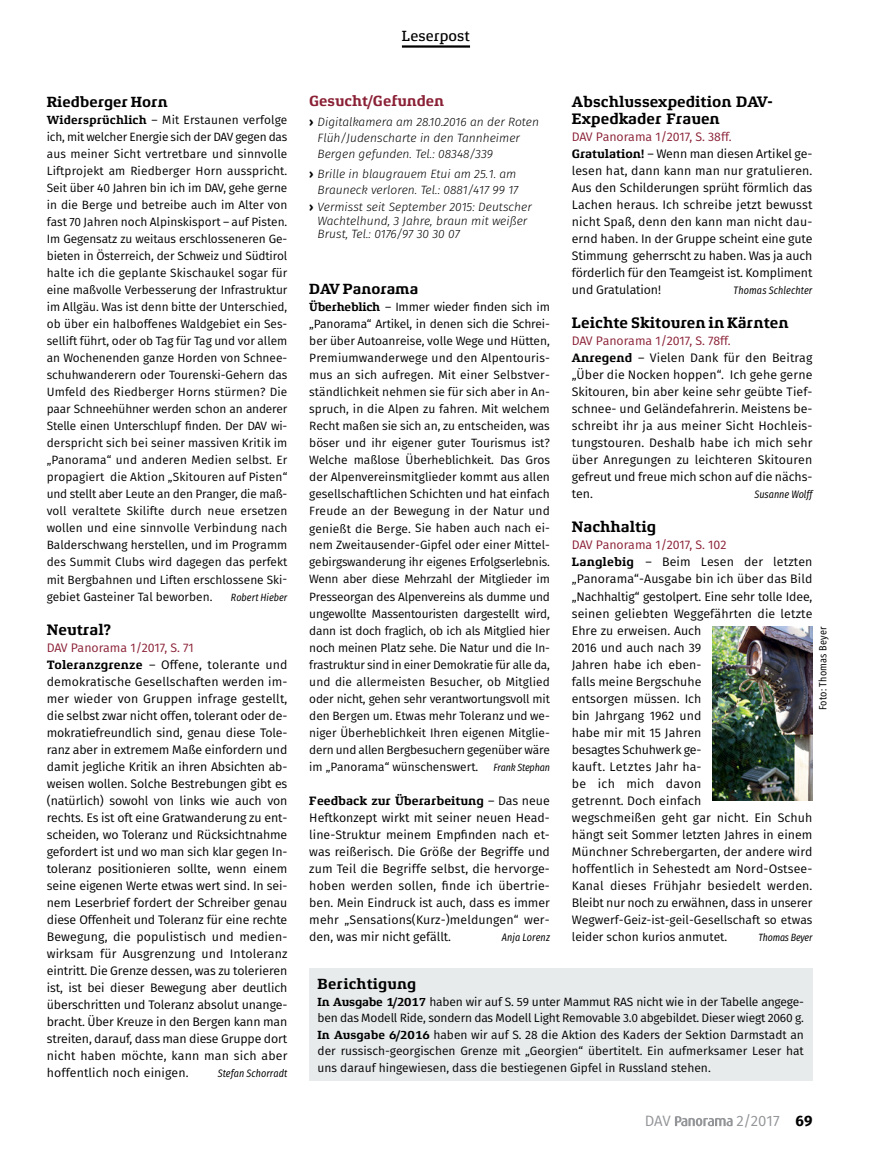
<style>
.page{position:relative;width:872px;height:1149px;background:#fff}
.page>*{position:absolute;margin:0;border:0;box-sizing:border-box;transform-origin:0 0}
.t1{font:700 15.45px/17px "Xenois Slab Pro";color:#000}
.t2{font:700 15px "Xenois Slab Pro";color:#000}
.t3{font:700 15px "Xenois Slab Pro";color:#8a2035}
.t4{font:15px "Fira Sans";color:#939598}
.t5{font:500 15px "Xenois Slab Pro";letter-spacing:-.005em;color:#000}
.t6{font:12.3px/17px "Fira Sans";letter-spacing:-.005em;color:#000}
.t7{font:700 12.3px "Xenois Slab Pro";color:#000}
.t8{font:12px/17px "Fira Sans";color:#000;text-align:justify}
.t9{font:italic 300 12px/15.8px "Fira Sans";color:#000}
.t10{font:italic 10.8px "Fira Sans Condensed";letter-spacing:.005em;color:#000}
.t11{font:italic 10.5px "Fira Sans Condensed";letter-spacing:-.015em;color:#000}
.t12{font:10.5px "Fira Sans Condensed";letter-spacing:.02em;color:#000}
.t13{font:italic 10.5px "Fira Sans Condensed";letter-spacing:.005em;color:#000}
.s1{font-family:"Xenois Slab Pro";font-weight:700}
.s2{color:#8a2035}
.s3{font-weight:700;font-style:normal}
.s4{font-family:"Fira Sans";font-weight:400}
.s5{font-size:12.3px}
.s6{font-size:12.15px}
.s7{font-weight:700;color:#000}
</style>
<div class="page">
<hr style="left:402px;top:45px;width:68px;height:3px;background:#000">
<div style="left:309px;top:968px;width:503px;height:112px;background:#e8ebec"></div>
<svg style="left:675px;top:1116px;width:57px;height:9px"></svg>
<img style="left:712px;top:626px;width:100px;height:173px">
<p class="t2" style="left:47px;top:93px;width:122px">Riedberger Horn</p>
<p class="t8" style="left:47px;top:111px;width:242px"><span class="s1">Widersprüchlich</span> – Mit Erstaunen verfolge ich, mit welcher Energie sich der DAV gegen das aus meiner Sicht vertretbare und sinnvolle Liftprojekt am Riedberger Horn ausspricht.<br>Seit über 40 Jahren bin ich im DAV, gehe gerne in die Berge und betreibe auch im Alter von fast 70 Jahren noch Alpinskisport – auf Pisten.<br>Im Gegensatz zu weitaus erschlosseneren Ge&shy;bieten in Österreich, der Schweiz und Südtirol halte ich die geplante Skischaukel sogar für eine maßvolle Verbesserung der Infrastruktur im Allgäu. Was ist denn bitte der Unterschied, ob über ein halboffenes Waldgebiet ein Ses&shy;sellift führt, oder ob Tag für Tag und vor allem an Wochenenden ganze Horden von Schnee&shy;schuhwanderern oder Tourenski-Gehern das Umfeld des Riedberger Horns stürmen? Die paar Schneehühner werden schon an anderer Stelle einen Unterschlupf finden. Der DAV wi&shy;derspricht sich bei seiner massiven Kritik im „Panorama“ und anderen Medien selbst. Er propagiert die Aktion „Skitouren auf Pisten“ und stellt aber Leute an den Pranger, die maß&shy;voll veraltete Skilifte durch neue ersetzen wollen und eine sinnvolle Verbindung nach Balderschwang herstellen, und im Programm des Summit Clubs wird dagegen das perfekt mit Bergbahnen und Liften erschlossene Ski&shy;gebiet Gasteiner Tal beworben.</p>
<p class="t13" style="left:231px;top:589px;width:58px">Robert Hieber</p>
<p class="t1" style="left:47px;top:620px;width:66px">Neutral?</p>
<p class="t6" style="left:47px;top:638px;width:242px"><span class="s2">DAV Panorama 1/2017, S. 71<br></span><span class="s1">Toleranzgrenze</span> – Offene, tolerante und demokratische Gesellschaften werden im&shy;mer wieder von Gruppen infrage gestellt, die selbst zwar nicht offen, tolerant oder de&shy;mokratiefreundlich sind, genau diese Tole&shy;ranz aber in extremem Maße einfordern und damit jegliche Kritik an ihren Absichten ab&shy;weisen wollen. Solche Bestrebungen gibt es (natürlich) sowohl von links wie auch von rechts. Es ist oft eine Gratwanderung zu ent&shy;scheiden, wo Toleranz und Rücksichtnahme gefordert ist und wo man sich klar gegen In&shy;toleranz positionieren sollte, wenn einem seine eigenen Werte etwas wert sind. In sei&shy;nem Leserbrief fordert der Schreiber genau diese Offenheit und Toleranz für eine rechte Bewegung, die populistisch und medien&shy;wirksam für Ausgrenzung und Intoleranz eintritt. Die Grenze dessen, was zu tolerieren ist, ist bei dieser Bewegung aber deutlich überschritten und Toleranz absolut unange&shy;bracht. Über Kreuze in den Bergen kann man streiten, darauf, dass man diese Gruppe dort nicht haben möchte, kann man sich aber hoffentlich noch einigen.</p>
<p class="t10" style="left:218px;top:1065px;width:71px">Stefan Schorradt</p>
<p class="t5" style="left:402px;top:27px;width:70px">Leserpost</p>
<p class="t3" style="left:309px;top:93px;width:137px">Gesucht/Gefunden</p>
<p class="t9" style="left:317px;top:114px;width:223px;text-indent:-9px"><span class="s3">›</span> Digitalkamera am 28.10.2016 an der Roten<br>Flüh/Judenscharte in den Tannheimer<br>Bergen gefunden. Tel.: 08348/339</p>
<p class="t9" style="left:309px;top:166px;width:211px;text-align:right"><span class="s3">›</span> Brille in blaugrauem Etui am 25.1. am<br>Brauneck verloren. Tel.: 0881/417 99 17</p>
<p class="t9" style="left:317px;top:200px;width:216px;line-height:13.5px;text-indent:-9px"><span class="s3">›</span> Vermisst seit September 2015: Deutscher<br>Wachtelhund, 3 Jahre, braun mit weißer<br>Brust, Tel.: 0176/97 30 30 07</p>
<p class="t2" style="left:309px;top:280px;width:110px">DAV Panorama</p>
<p class="t8" style="left:309px;top:298px;width:242px"><span class="s1">Überheblich</span> – Immer wieder finden sich im „Panorama“ Artikel, in denen sich die Schrei&shy;ber über Autoanreise, volle Wege und Hütten, Premiumwanderwege und den Alpentouris&shy;mus an sich aufregen. Mit einer Selbstver&shy;ständlichkeit nehmen sie für sich aber in An&shy;spruch, in die Alpen zu fahren. Mit welchem Recht maßen sie sich an, zu entscheiden, was böser und ihr eigener guter Tourismus ist?<br>Welche maßlose Überheblichkeit. Das Gros der Alpenvereinsmitglieder kommt aus allen gesellschaftlichen Schichten und hat einfach Freude an der Bewegung in der Natur und genießt die Berge. Sie haben auch nach ei&shy;nem Zweitausender-Gipfel oder einer Mittel&shy;gebirgswanderung ihr eigenes Erfolgserlebnis.<br>Wenn aber diese Mehrzahl der Mitglieder im Presseorgan des Alpenvereins als dumme und ungewollte Massentouristen dargestellt wird, dann ist doch fraglich, ob ich als Mitglied hier noch meinen Platz sehe. Die Natur und die In&shy;frastruktur sind in einer Demokratie für alle da, und die allermeisten Besucher, ob Mitglied oder nicht, gehen sehr verantwortungsvoll mit den Bergen um. Etwas mehr Toleranz und we&shy;niger Überheblichkeit Ihren eigenen Mitglie&shy;dern und allen Bergbesuchern gegenüber wäre im „Panorama“ wünschenswert.</p>
<p class="t11" style="left:493px;top:759px;width:58px">Frank Stephan</p>
<p class="t7" style="left:309px;top:793px;width:242px">Feedback zur Überarbeitung <span class="s4">– Das neue</span></p>
<p class="t6" style="left:309px;top:808px;width:242px;text-align:justify">Heftkonzept wirkt mit seiner neuen Head&shy;line-Struktur meinem Empfinden nach et&shy;was reißerisch. Die Größe der Begriffe und zum Teil die Begriffe selbst, die hervorge&shy;hoben werden sollen, finde ich übertrie&shy;ben. Mein Eindruck ist auch, dass es immer mehr „Sensations(Kurz-)meldungen“ wer&shy;den, was mir nicht gefällt.</p>
<p class="t10" style="left:501px;top:929px;width:50px">Anja Lorenz</p>
<p class="t1" style="left:572px;top:93px;width:202px">Abschlussexpedition DAV-<br>Expedkader Frauen</p>
<p class="t6" style="left:572px;top:128px;width:242px"><span class="s2">DAV Panorama 1/2017, S. 38ff.<br></span><span class="s1">Gratulation!</span> – Wenn man diesen Artikel ge&shy;lesen hat, dann kann man nur gratulieren.<br>Aus den Schilderungen sprüht förmlich das Lachen heraus. Ich schreibe jetzt bewusst nicht Spaß, denn den kann man nicht dau&shy;ernd haben. In der Gruppe scheint eine gute Stimmung geherrscht zu haben. Was ja auch förderlich für den Teamgeist ist. Kompliment und Gratulation!</p>
<p class="t10" style="left:733px;top:283px;width:80px">Thomas Schlechter</p>
<p class="t1" style="left:572px;top:314px;width:218px">Leichte Skitouren in Kärnten</p>
<p class="t6" style="left:572px;top:332px;width:242px"><span class="s2">DAV Panorama 1/2017, S. 78ff.<br></span><span class="s1">Anregend</span> – Vielen Dank für den Beitrag „Über die Nocken hoppen“. Ich gehe gerne Skitouren, bin aber keine sehr geübte Tief&shy;schnee- und Geländefahrerin. Meistens be&shy;schreibt ihr ja aus meiner Sicht Hochleis&shy;tungstouren. Deshalb habe ich mich sehr über Anregungen zu leichteren Skitouren gefreut und freue mich schon auf die nächs&shy;ten.</p>
<p class="t10" style="left:754px;top:487px;width:59px">Susanne Wolff</p>
<p class="t1" style="left:572px;top:518px;width:86px">Nachhaltig</p>
<p class="t6" style="left:572px;top:536px;width:242px"><span class="s2">DAV Panorama 1/2017, S. 102<br></span><span class="s1">Langlebig</span> – Beim Lesen der letzten „Panorama“-Ausgabe bin ich über das Bild „Nachhaltig“ gestolpert. Eine sehr tolle Idee, seinen geliebten Weggefährten die letzte<br>Ehre zu erweisen. Auch<br>2016 und auch nach 39<br>Jahren habe ich eben-<br>falls meine Bergschuhe<br>entsorgen müssen. Ich<br>bin Jahrgang 1962 und<br>habe mir mit 15 Jahren<br>besagtes Schuhwerk ge-<br>kauft. Letztes Jahr ha-<br>be ich mich davon<br>getrennt. Doch einfach<br>wegschmeißen geht gar nicht. Ein Schuh hängt seit Sommer letzten Jahres in einem<br>Münchner Schrebergarten, der andere wird hoffentlich in Sehestedt am Nord-Ostsee-<br>Kanal dieses Frühjahr besiedelt werden.<br>Bleibt nur noch zu erwähnen, dass in unserer</p>
<p class="t8" style="left:572px;top:910px;width:242px"><span class="s5">Weg</span><span class="s6">werf-Geiz-</span>ist-geil-Gesellschaft so etwas leider schon kurios anmutet.</p>
<p class="t12" style="left:813px;top:710px;width:85px;rotate:-90deg">Foto: Thomas Beyer</p>
<p class="t11" style="left:758px;top:929px;width:55px">Thomas Beyer</p>
<p class="t2" style="left:317px;top:975px;width:100px">Berichtigung</p>
<p class="t8" style="left:317px;top:992px;width:488px;line-height:16.5px"><span class="s1">In Ausgabe 1/2017</span> haben wir auf S. 59 unter Mammut RAS nicht wie in der Tabelle angege&shy;ben das Modell Ride, sondern das Modell Light Removable 3.0 abgebildet. Dieser wiegt 2060 g.<br><span class="s1">In Ausgabe 6/2016</span> haben wir auf S. 28 die Aktion des Kaders der Sektion Darmstadt an der russisch-georgischen Grenze mit „Georgien“ übertitelt. Ein aufmerksamer Leser hat uns darauf hingewiesen, dass die bestiegenen Gipfel in Russland stehen.</p>
<p class="t4" style="left:644px;top:1109px;width:28px">DAV</p>
<p class="t4" style="left:736px;top:1109px;width:77px">2/2017 <span class="s7">69</span></p>
</div>
